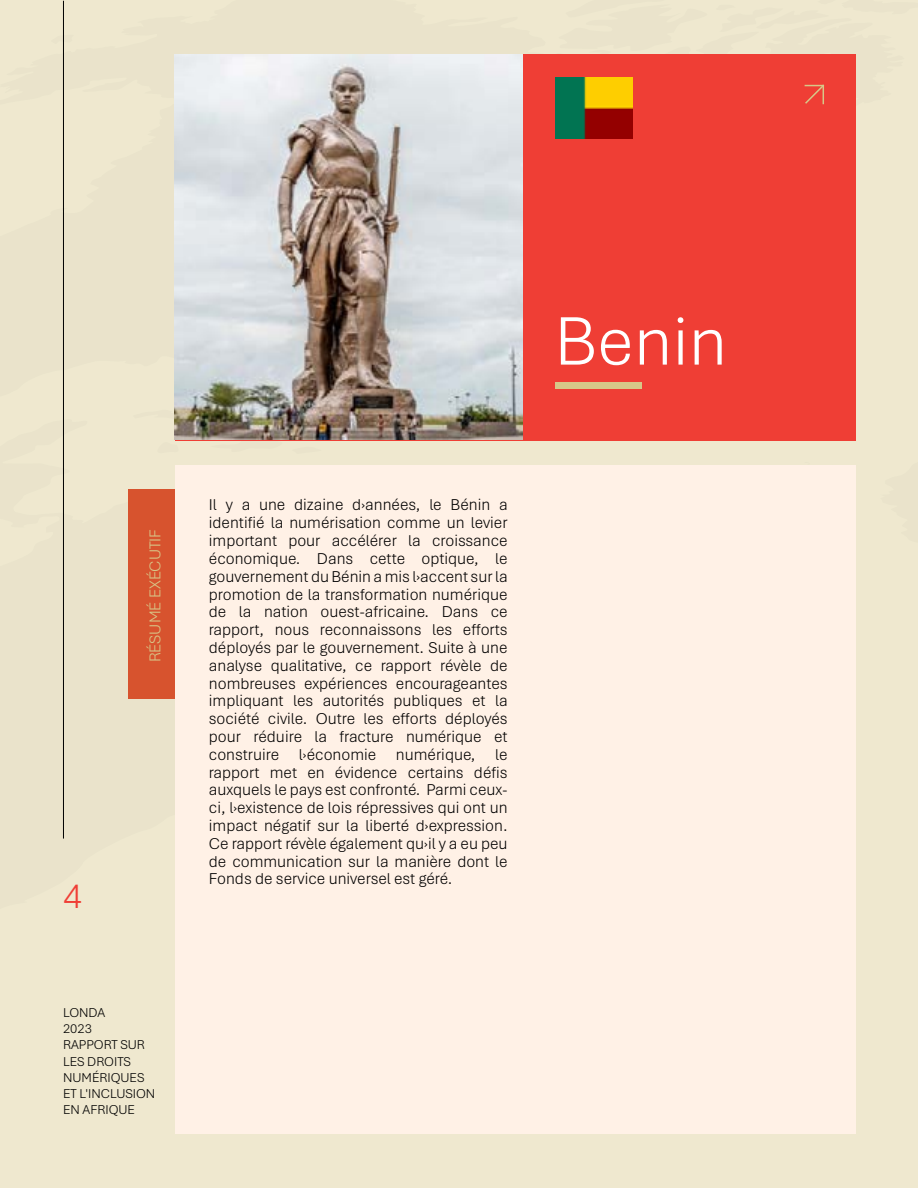
<style>
.page{position:relative;width:918px;height:1188px;background:#efe8cf}
.page>*{position:absolute;margin:0;border:0;box-sizing:border-box;transform-origin:0 0}
.t1{font:300 72px "Aptos";color:#fff}
.t2{font:300 36px "Aptos";color:#ef3e36}
.t3{font:300 16.5px/17.9px "Aptos";color:#000;text-align:justify}
.t4{font:300 16.5px "Aptos";color:#d7c788}
.t5{font:300 13.5px/16.2px "Aptos";color:#000}
</style>
<div class="page">
<hr style="left:63px;top:1px;width:1px;height:838px;background:#000">
<div style="left:175px;top:54px;width:681px;height:386px;background:#ef3e35"></div>
<div style="left:175px;top:465px;width:681px;height:669px;background:#fff1e6"></div>
<div style="left:129px;top:489px;width:46px;height:210px;background:#d7532e"></div>
<div style="left:555px;top:382px;width:87px;height:7px;background:#d7c788"></div>
<svg style="left:804px;top:84px;width:20px;height:21px"></svg>
<img style="left:555px;top:78px;width:78px;height:60px">
<img style="left:175px;top:54px;width:348px;height:385px">
<h1 class="t1" style="left:554px;top:292px;width:174px">Benin</h1>
<p class="t4" style="left:144px;top:662px;width:135px;rotate:-90deg">RÉSUMÉ EXÉCUTIF</p>
<h2 class="t2" style="left:63px;top:872px;width:21px">4</h2>
<p class="t5" style="left:63px;top:1004px;width:94px">LONDA<br>2023<br>RAPPORT SUR<br>LES DROITS<br>NUMÉRIQUES<br>ET L'INCLUSION<br>EN AFRIQUE</p>
<p class="t3" style="left:209px;top:496px;width:300px">Il y a une dizaine d›années, le Bénin a identifié la numérisation comme un levier important pour accélérer la croissance économique. Dans cette optique, le gouvernement du Bénin a mis l›accent sur la promotion de la transformation numérique de la nation ouest-africaine. Dans ce rapport, nous reconnaissons les efforts déployés par le gouvernement. Suite à une analyse qualitative, ce rapport révèle de nombreuses expériences encourageantes impliquant les autorités publiques et la société civile. Outre les efforts déployés pour réduire la fracture numérique et construire l›économie numérique, le rapport met en évidence certains défis auxquels le pays est confronté. Parmi ceux&shy;ci, l›existence de lois répressives qui ont un impact négatif sur la liberté d›expression.<br>Ce rapport révèle également qu›il y a eu peu de communication sur la manière dont le Fonds de service universel est géré.</p>
</div>
